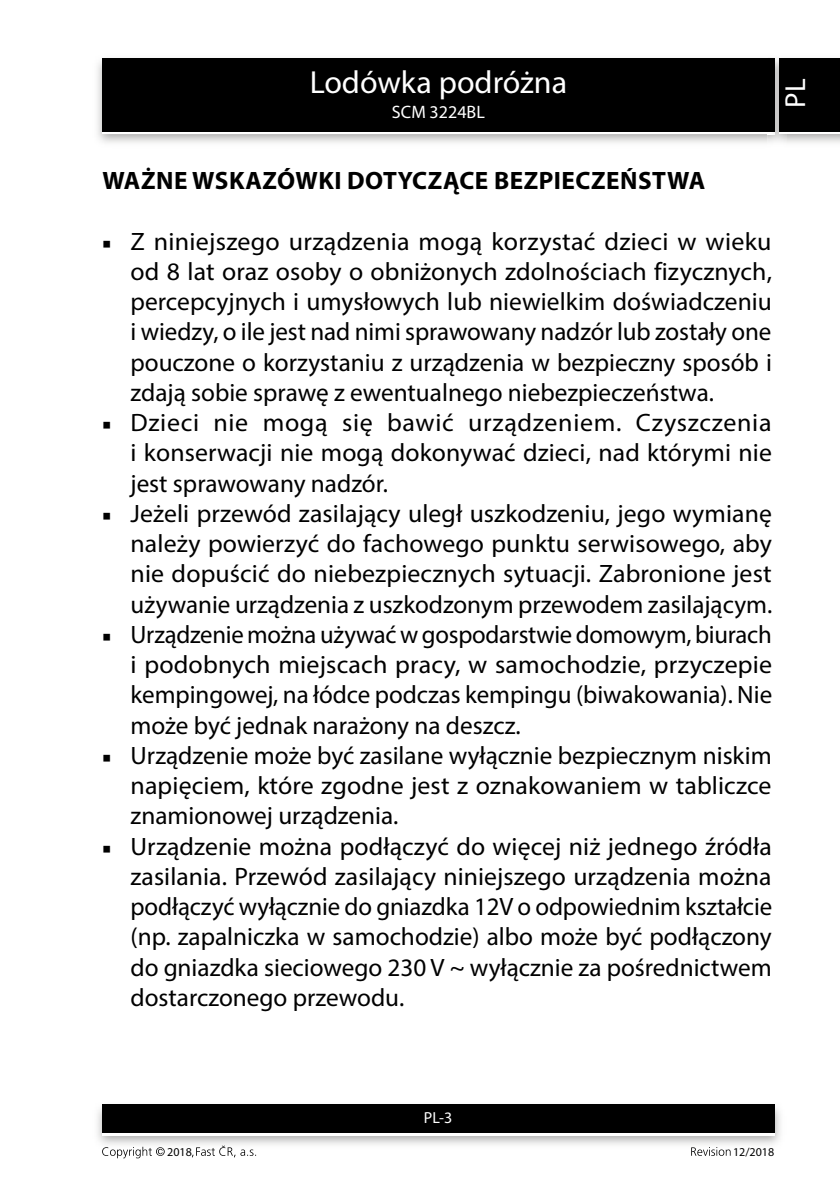
<style>
.page{position:relative;width:840px;height:1191px;background:#fff}
.page>*{position:absolute;margin:0;border:0;box-sizing:border-box;transform-origin:0 0}
.t1{font:32px "Myriad Pro";color:#fff}
.t2{font:29px "Myriad Pro";color:#fff}
.t3{font:25.2px/30.2px "Myriad Pro";color:#000;text-align:justify}
.t4{font:700 25.2px "Myriad Pro";letter-spacing:.02em;color:#000}
.t5{font:18px "Myriad Pro";color:#fff}
.t6{font:16px "Myriad Pro";color:#fff}
.t7{font:12px "Myriad Pro";color:#000}
.s1{font-family:"Minion Pro";font-size:23px}
</style>
<div class="page">
<div style="left:102px;top:61px;width:672px;height:73px;background:linear-gradient(to right,#000,#000)"></div>
<div style="left:102px;top:58px;width:672px;height:73px;background:#000"></div>
<img style="left:97px;top:1104px;width:684px;height:41px">
<div style="left:102px;top:1107px;width:672px;height:28px;background:linear-gradient(to right,#fff,#fff)"></div>
<div style="left:102px;top:1104px;width:672px;height:28px;background:#000"></div>
<img style="left:767px;top:56px;width:18px;height:89px">
<svg style="left:767px;top:131px;width:7px;height:3px"></svg>
<img style="left:767px;top:58px;width:7px;height:3px">
<img style="left:767px;top:61px;width:7px;height:70px">
<div style="left:778px;top:61px;width:61px;height:73px;background:linear-gradient(to right,#000,#000)"></div>
<div style="left:778px;top:58px;width:61px;height:73px;background:#000"></div>
<svg style="left:102px;top:1146px;width:63px;height:12px"></svg>
<svg style="left:192px;top:1145px;width:64px;height:12px"></svg>
<svg style="left:691px;top:1147px;width:39px;height:8px"></svg>
<p class="t1" style="left:309px;top:62px;width:259px">Lodówka podróżna</p>
<p class="t5" style="left:392px;top:101px;width:94px">SCM 3224BL</p>
<p class="t2" style="left:777px;top:108px;width:31px;rotate:-90deg">PL</p>
<p class="t4" style="left:102px;top:164px;width:604px">WAŻNE WSKAZÓWKI DOTYCZĄCE BEZPIECZEŃSTWA</p>
<p class="t3" style="left:130px;top:226px;width:642px;text-indent:-28px"><span class="s1">■</span> Z niniejszego urządzenia mogą korzystać dzieci w wieku od 8 lat oraz osoby o obniżonych zdolnościach fizycznych, percepcyjnych i umysłowych lub niewielkim doświadczeniu i wiedzy, o ile jest nad nimi sprawowany nadzór lub zostały one pouczone o korzystaniu z urządzenia w bezpieczny sposób i zdają sobie sprawę z ewentualnego niebezpieczeństwa.</p>
<p class="t3" style="left:130px;top:407px;width:642px;text-indent:-28px"><span class="s1">■</span> Dzieci nie mogą się bawić urządzeniem. Czyszczenia i konserwacji nie mogą dokonywać dzieci, nad którymi nie jest sprawowany nadzór.</p>
<p class="t3" style="left:130px;top:498px;width:643px;text-indent:-28px"><span class="s1">■</span> Jeżeli przewód zasilający uległ uszkodzeniu, jego wymianę należy powierzyć do fachowego punktu serwisowego, aby nie dopuścić do niebezpiecznych sytuacji. Zabronione jest używanie urządzenia z uszkodzonym przewodem zasilającym.</p>
<p class="t3" style="left:130px;top:619px;width:643px;text-indent:-28px"><span class="s1">■</span> Urządzenie można używać w gospodarstwie domowym, biurach i podobnych miejscach pracy, w samochodzie, przyczepie kempingowej, na łódce podczas kempingu (biwakowania). Nie może być jednak narażony na deszcz.</p>
<p class="t3" style="left:130px;top:740px;width:642px;text-indent:-28px"><span class="s1">■</span> Urządzenie może być zasilane wyłącznie bezpiecznym niskim napięciem, które zgodne jest z oznakowaniem w tabliczce znamionowej urządzenia.</p>
<p class="t3" style="left:130px;top:830px;width:642px;text-indent:-28px"><span class="s1">■</span> Urządzenie można podłączyć do więcej niż jednego źródła zasilania. Przewód zasilający niniejszego urządzenia można podłączyć wyłącznie do gniazdka 12V o odpowiednim kształcie (np. zapalniczka w samochodzie) albo może być podłączony do gniazdka sieciowego 230 V ~ wyłącznie za pośrednictwem dostarczonego przewodu.</p>
<p class="t6" style="left:423px;top:1108px;width:30px">PL-3</p>
<p class="t7" style="left:167px;top:1144px;width:26px">2018</p>
<p class="t7" style="left:732px;top:1144px;width:43px">12/2018</p>
</div>
